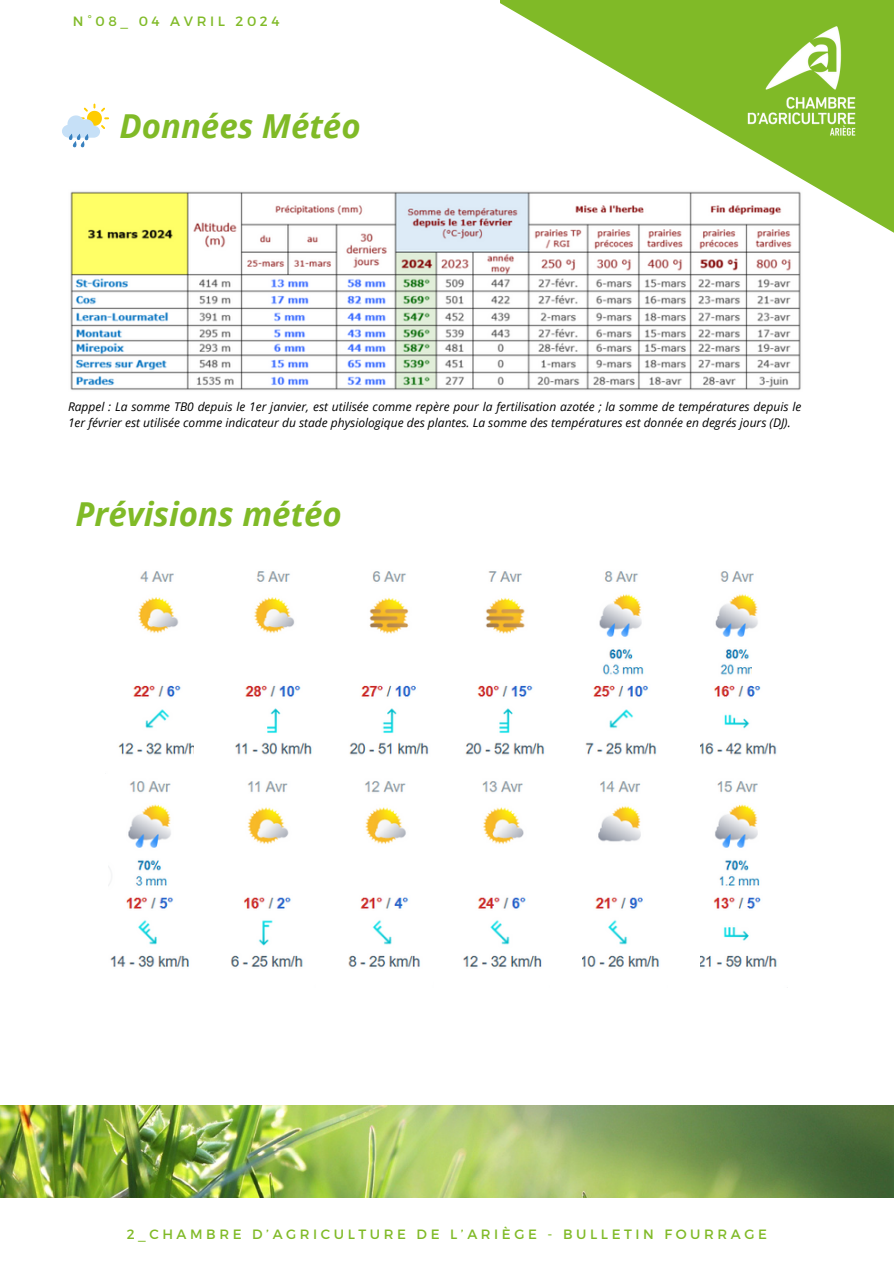
<style>
.page{position:relative;width:894px;height:1264px;background:#fff}
.page>*{position:absolute;margin:0;border:0;box-sizing:border-box;transform-origin:0 0}
.t1{font:italic 700 33px "Open Sans";color:#80ba27}
.t2{font:13.5px "Montserrat";letter-spacing:.265em;color:#80ba27}
.t3{font:italic 12px/16.5px "Open Sans";color:#000}
</style>
<div class="page">
<svg style="left:62px;top:104px;width:47px;height:43px"></svg>
<svg style="left:500px;top:0;width:393px;height:232px"></svg>
<img style="left:735px;top:14px;width:132px;height:134px">
<img style="left:0;top:1105px;width:893px;height:92px">
<img style="left:108px;top:781px;width:669px;height:186px">
<img style="left:118px;top:571px;width:659px;height:184px">
<div style="left:752px;top:632px;width:49px;height:53px;background:#fff"></div>
<div style="left:434px;top:564px;width:23px;height:442px;background:#fff"></div>
<div style="left:668px;top:560px;width:32px;height:446px;background:#fff"></div>
<div style="left:550px;top:560px;width:31px;height:446px;background:#fff"></div>
<div style="left:316px;top:554px;width:32px;height:446px;background:#fff"></div>
<div style="left:194px;top:554px;width:36px;height:446px;background:#fff"></div>
<img style="left:70px;top:190px;width:734px;height:200px">
<p class="t2" style="left:73px;top:13px;width:208px">N°08_ 04 AVRIL 2024</p>
<p class="t1" style="left:119px;top:102px;width:243px">Données Météo</p>
<p class="t3" style="left:68px;top:398px;width:734px">Rappel : La somme TB0 depuis le 1er janvier, est utilisée comme repère pour la fertilisation azotée ; la somme de températures depuis le<br>1er février est utilisée comme indicateur du stade physiologique des plantes. La somme des températures est donnée en degrés jours (DJ).</p>
<p class="t1" style="left:75px;top:491px;width:268px">Prévisions météo</p>
<h1 class="t2" style="left:127px;top:1224px;width:641px">2_CHAMBRE D’AGRICULTURE DE L’ARIÈGE - BULLETIN FOURRAGE</h1>
</div>
